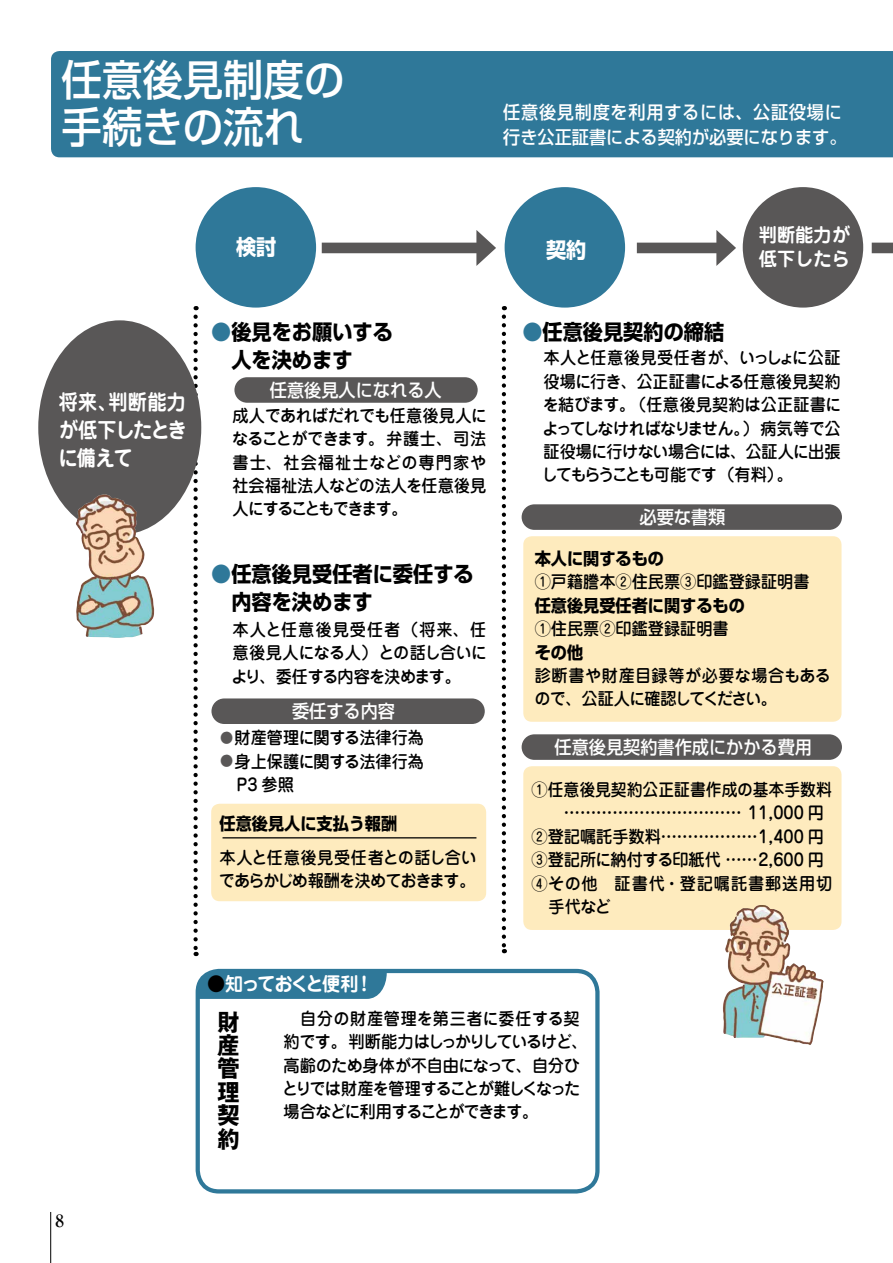
<style>
.page{position:relative;width:893px;height:1263px;background:#fff}
.page>*{position:absolute;margin:0;border:0;box-sizing:border-box;transform-origin:0 0}
.t1{font:500 42.45px/46.8px "Shin Go Pro";color:#fff;scale:.95 1}
.t2{font:700 23.4px/23.4px "Gothic MB101 Pro";color:#000;text-align:justify;scale:.95 1}
.t3{font:700 21.3px/27.6px "Shin Go Pro";color:#000;scale:.95 1}
.t4{font:700 21.3px/27.6px "Jun 501 Pro";letter-spacing:-.03em;color:#fff;text-align:justify;scale:.9 1}
.t5{font:700 21.3px "Shin Go Pro";color:#fff;scale:.95 1}
.t6{font:700 19.2px/23.4px "Jun 501 Pro";color:#fff;scale:.95 1}
.t7{font:700 19.2px "Jun 501 Pro";letter-spacing:-.1em;color:#fff;scale:.95 1}
.t8{font:500 18px/25.5px "Shin Go Pro";color:#fff;scale:.95 1}
.t9{font:500 16.95px/23.4px "Jun 34 Pro";color:#000;text-align:justify;scale:.95 1}
.t10{font:500 16.95px/23.4px "Jun 34 Pro";letter-spacing:-.04em;color:#000;scale:.95 1}
.t11{font:700 16.95px "Shin Go Pro";color:#000;scale:.95 1}
.t12{font:500 16.95px/23.4px "Jun 34 Pro";letter-spacing:-.055em;color:#000;scale:.95 1}
.t13{font:500 16.95px "Jun 34 Pro";letter-spacing:.055em;color:#000;scale:.95 1}
.t14{font:700 16.95px "Ryumin Pro";color:#000}
.s1{color:#2f7899}
.s2{font-size:13.8px;color:#595757}
.s3{color:#000}
</style>
<div class="page">
<div style="left:51px;top:51px;width:842px;height:106px;background:#2f7899"></div>
<div style="left:211px;top:698px;width:274px;height:26px;background:#595757;border-radius:13px"></div>
<div style="left:234px;top:377px;width:244px;height:26px;background:#595757;border-radius:13px"></div>
<div style="left:522px;top:504px;width:320px;height:26px;background:#595757;border-radius:13px"></div>
<div style="left:522px;top:734px;width:320px;height:26px;background:#595757;border-radius:13px"></div>
<hr style="left:50px;top:1212px;width:1px;height:51px;background:#000">
<div style="left:196px;top:187px;width:120px;height:121px;background:#2f7899;border-radius:50%"></div>
<div style="left:505px;top:187px;width:120px;height:121px;background:#2f7899;border-radius:50%"></div>
<div style="left:743px;top:187px;width:120px;height:121px;background:#595757;border-radius:50%"></div>
<svg style="left:193px;top:317px;width:5px;height:639px"></svg>
<svg style="left:502px;top:317px;width:4px;height:636px"></svg>
<div style="left:211px;top:804px;width:275px;height:97px;background:#feebbe;border-radius:9px"></div>
<div style="left:523px;top:536px;width:318px;height:186px;background:#feebbe;border-radius:9px"></div>
<div style="left:523px;top:766px;width:318px;height:164px;background:#feebbe;border-radius:9px"></div>
<div style="left:196px;top:969px;width:404px;height:224px;border:4px solid #2f7899;border-radius:21px"></div>
<svg style="left:476px;top:230px;width:20px;height:36px"></svg>
<svg style="left:716px;top:230px;width:20px;height:36px"></svg>
<div style="left:872px;top:243px;width:21px;height:10px;background:#595757"></div>
<div style="left:322px;top:243px;width:159px;height:10px;background:#595757"></div>
<div style="left:637px;top:243px;width:84px;height:10px;background:#595757"></div>
<div style="left:198px;top:972px;width:189px;height:27px;background:#2f7899"></div>
<hr style="left:223px;top:837px;width:253px;height:1px;background:#000">
<div style="left:38px;top:320px;width:163px;height:215px;background:#595757;border-radius:50%"></div>
<img style="left:76px;top:494px;width:78px;height:144px">
<img style="left:723px;top:905px;width:101px;height:140px">
<h1 class="t1" style="left:62px;top:52px;width:299px">任意後見制度の手続きの流れ</h1>
<p class="t8" style="left:503px;top:97px;width:363px">任意後見制度を利用するには、公証役場に行き公正証書による契約が必要になります。</p>
<p class="t4" style="left:58px;top:387px;width:144px">将来、判断能力が低下したときに備えて</p>
<p class="t5" style="left:236px;top:230px;width:44px">検討</p>
<p class="t5" style="left:546px;top:233px;width:44px">契約</p>
<p class="t6" style="left:759px;top:221px;width:97px">判断能力が低下したら</p>
<p class="t3" style="left:211px;top:316px;width:193px"><span class="s1">●</span>後見をお願いする　人を決めます</p>
<p class="t9" style="left:232px;top:402px;width:270px">成人であればだれでも任意後見人になることができます。弁護士、司法書士、社会福祉士などの専門家や社会福祉法人などの法人を任意後見人にすることもできます。</p>
<p class="t8" style="left:270px;top:375px;width:182px">任意後見人になれる人</p>
<p class="t3" style="left:211px;top:558px;width:278px"><span class="s1">●</span>任意後見受任者に委任する　内容を決めます</p>
<p class="t9" style="left:231px;top:616px;width:271px">本人と任意後見受任者（将来、任意後見人になる人）との話し合いにより、委任する内容を決めます。</p>
<p class="t8" style="left:292px;top:696px;width:110px">委任する内容</p>
<p class="t9" style="left:220px;top:724px;width:216px"><span class="s2">●</span>財産管理に関する法律行為</p>
<p class="t9" style="left:220px;top:748px;width:216px"><span class="s2">●</span>身上保護に関する法律行為　P3 参照</p>
<p class="t11" style="left:220px;top:810px;width:189px">任意後見人に支払う報酬</p>
<p class="t12" style="left:219px;top:844px;width:273px">本人と任意後見受任者との話し合いであらかじめ報酬を決めておきます。</p>
<p class="t3" style="left:522px;top:316px;width:214px"><span class="s1">●</span>任意後見契約の締結</p>
<p class="t9" style="left:542px;top:345px;width:317px">本人と任意後見受任者が、いっしょに公証役場に行き、公正証書による任意後見契約を結びます。（任意後見契約は公正証書によってしなければなりません。）病気等で公証役場に行けない場合には、公証人に出張してもらうことも可能です（有料）。</p>
<p class="t8" style="left:639px;top:502px;width:92px">必要な書類</p>
<p class="t11" style="left:535px;top:545px;width:138px">本人に関するもの</p>
<p class="t9" style="left:535px;top:569px;width:291px">①戸籍謄本②住民票③印鑑登録証明書</p>
<p class="t11" style="left:535px;top:592px;width:223px">任意後見受任者に関するもの</p>
<p class="t9" style="left:535px;top:615px;width:206px">①住民票②印鑑登録証明書</p>
<p class="t11" style="left:535px;top:639px;width:53px">その他</p>
<p class="t9" style="left:534px;top:662px;width:314px">診断書や財産目録等が必要な場合もあるので、公証人に確認してください。</p>
<p class="t8" style="left:554px;top:732px;width:273px">任意後見契約書作成にかかる費用</p>
<p class="t9" style="left:531px;top:776px;width:318px">①任意後見契約公正証書作成の基本手数料</p>
<p class="t9" style="left:549px;top:800px;width:292px">… …………………………… 11,000 円</p>
<p class="t9" style="left:532px;top:823px;width:309px">②登記嘱託手数料………………1,400 円</p>
<p class="t9" style="left:532px;top:846px;width:309px">③登記所に納付する印紙代………2,600 円</p>
<p class="t13" style="left:532px;top:870px;width:318px">④その他　証書代・登記嘱託書郵送用切</p>
<p class="t9" style="left:549px;top:893px;width:67px">手代など</p>
<p class="t7" style="left:207px;top:968px;width:176px"><span class="s3">●</span>知っておくと便利！</p>
<h2 class="t2" style="left:217px;top:1007px;width:24px">財産管理契約</h2>
<p class="t10" style="left:282px;top:1005px;width:323px">　自分の財産管理を第三者に委任する契約です。判断能力はしっかりしているけど、高齢のため身体が不自由になって、自分ひとりでは財産を管理することが難しくなった場合などに利用することができます。</p>
<p class="t14" style="left:55px;top:1207px;width:10px">8</p>
</div>
